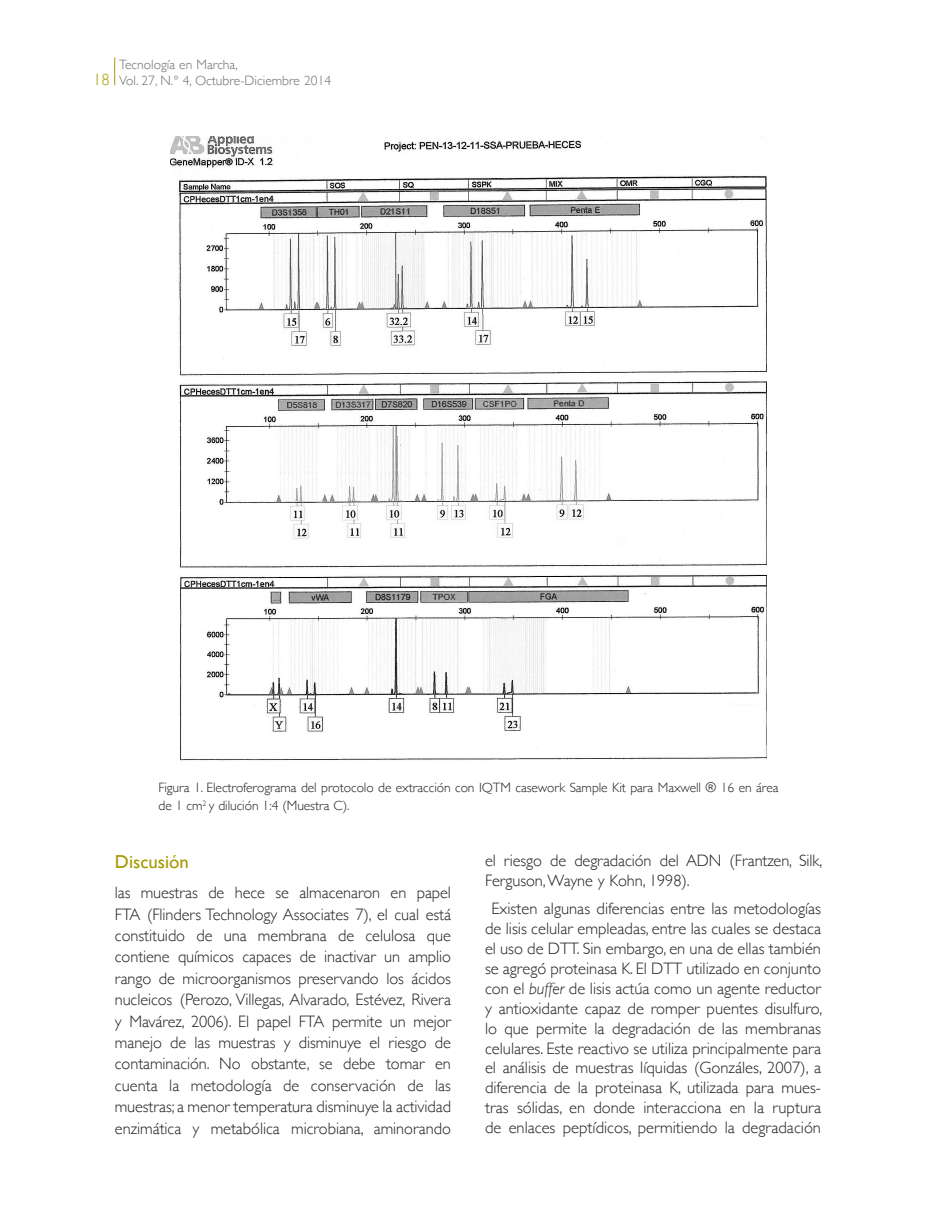
<style>
.page{position:relative;width:936px;height:1206px;background:#fff}
.page>*{position:absolute;margin:0;border:0;box-sizing:border-box;transform-origin:0 0}
.a_subtitulo{font:18.75px "Gill Sans";color:#a79901}
._7_texto{font:300 16.5px/21.5px "Gill Sans";color:#231f20;text-align:justify}
._8_titulos_cuadros{font:300 13.5px/18px "Gill Sans";letter-spacing:-.005em;color:#231f20}
.t1{font:300 13.5px/16.2px "Gill Sans";color:#6c6d70}
.s1{font-size:16.5px;color:#a79901}
.s2{font-style:italic}
</style>
<div class="page">
<svg style="left:114px;top:57px;width:1px;height:28px"></svg>
<img style="left:170px;top:136px;width:596px;height:625px">
<p class="t1" style="left:93px;top:56px;width:239px;text-indent:26px">Tecnología en Marcha,<br><span class="s1">18</span> Vol. 27, N.° 4, Octubre-Diciembre 2014</p>
<p class="_8_titulos_cuadros" style="left:158px;top:777px;width:621px">Figura 1. Electroferograma del protocolo de extracción con IQTM casework Sample Kit para Maxwell ® 16 en área de 1 cm<sup>2</sup> y dilución 1:4 (Muestra C).</p>
<p class="a_subtitulo" style="left:115px;top:850px;width:76px">Discusión</p>
<p class="_7_texto" style="left:115px;top:881px;width:337px">las muestras de hece se almacenaron en papel FTA (Flinders Technology Associates 7), el cual está constituido de una membrana de celulosa que contiene químicos capaces de inactivar un amplio rango de microorganismos preservando los ácidos nucleicos (Perozo, Villegas, Alvarado, Estévez, Rivera y Mavárez, 2006). El papel FTA permite un mejor manejo de las muestras y disminuye el riesgo de contaminación. No obstante, se debe tomar en cuenta la metodología de conservación de las muestras; a menor temperatura disminuye la actividad enzimática y metabólica microbiana, aminorando</p>
<p class="_7_texto" style="left:485px;top:850px;width:339px;line-height:19.4px">el riesgo de degradación del ADN (Frantzen, Silk,<br>Ferguson, Wayne y Kohn, 1998).</p>
<p class="_7_texto" style="left:485px;top:897px;width:339px;line-height:20px;text-align:center">Existen algunas diferencias entre las metodologías de lisis celular empleadas, entre las cuales se destaca el uso de DTT. Sin embargo, en una de ellas también se agregó proteinasa K. El DTT utilizado en conjunto con el <span class="s2">buffer</span> de lisis actúa como un agente reductor y antioxidante capaz de romper puentes disulfuro, lo que permite la degradación de las membranas celulares. Este reactivo se utiliza principalmente para el análisis de muestras líquidas (Gonzáles, 2007), a diferencia de la proteinasa K, utilizada para mues&shy;tras sólidas, en donde interacciona en la ruptura de enlaces peptídicos, permitiendo la degradación</p>
</div>
